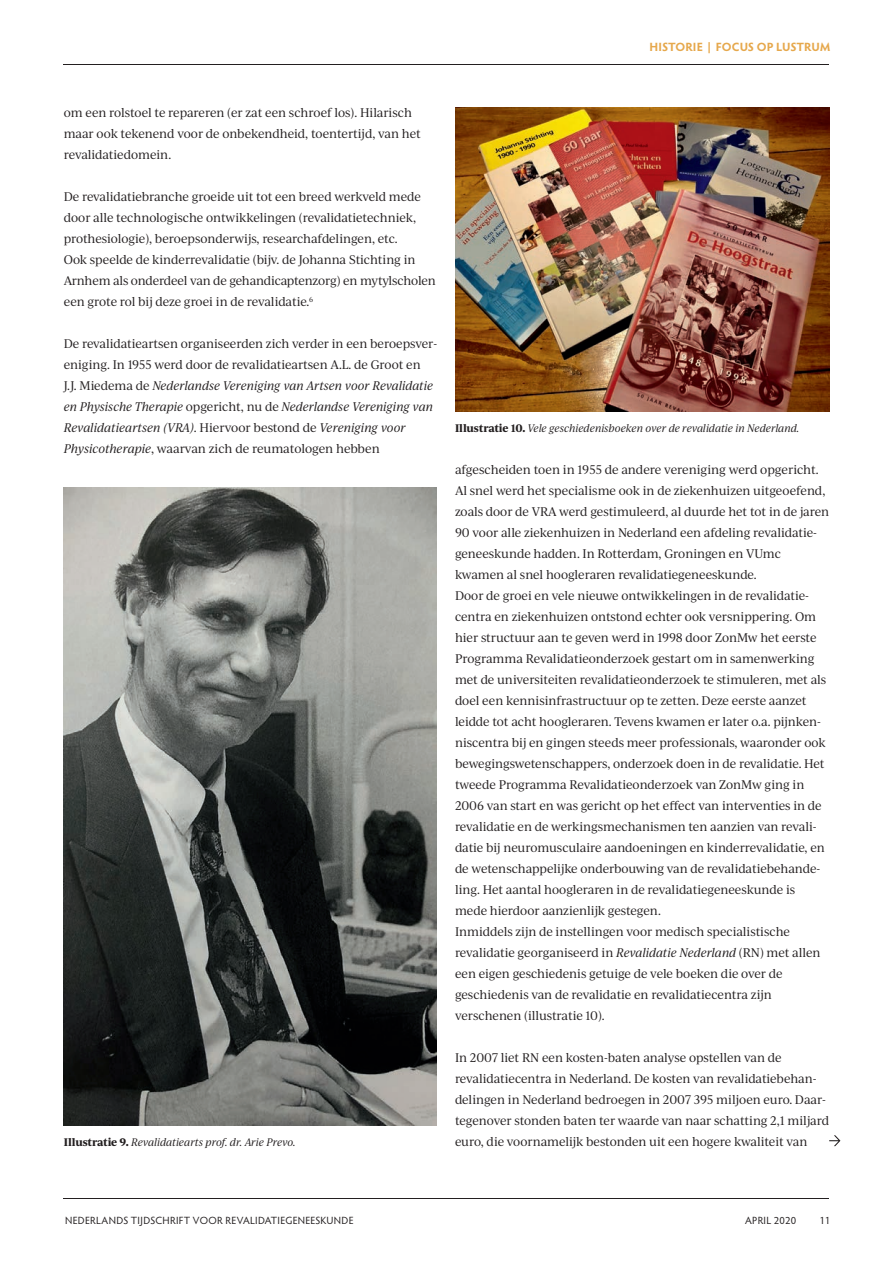
<style>
.page{position:relative;width:893px;height:1263px;background:#fff}
.page>*{position:absolute;margin:0;border:0;box-sizing:border-box;transform-origin:0 0}
.t1{font:12px/21px "Ivy Journal";letter-spacing:-.01em;color:#231f20;scale:.96 1}
.t2{font:12px/21px "Ivy Journal";letter-spacing:-.01em;color:#231f20;scale:.95 1}
.t3{font:700 12px "Hypatia Sans Pro";letter-spacing:-.005em;color:#e6a84c}
.t4{font:italic 10.5px "Ivy Journal";letter-spacing:-.015em;color:#231f20;scale:.95 1}
.t5{font:10.5px "Hypatia Sans Pro";letter-spacing:.025em;color:#231f20}
.s1{font-style:italic}
.s2{font-weight:700;font-style:normal}
</style>
<div class="page">
<hr style="left:64px;top:64px;width:765px;height:1px;background:#231f20">
<hr style="left:64px;top:1198px;width:765px;height:1px;background:#231f20">
<svg style="left:829px;top:1135px;width:11px;height:11px"></svg>
<img style="left:64px;top:488px;width:373px;height:637px">
<img style="left:455px;top:107px;width:374px;height:304px">
<p class="t3" style="left:649px;top:38px;width:182px">HISTORIE | FOCUS OP LUSTRUM</p>
<p class="t2" style="left:64px;top:102px;width:377px">om een rolstoel te repareren (er zat een schroef los). Hilarisch maar ook tekenend voor de onbekendheid, toentertijd, van het revalidatiedomein.</p>
<p class="t2" style="left:64px;top:186px;width:393px">De revalidatiebranche groeide uit tot een breed werkveld mede door alle technologische ontwikkelingen (revalidatietechniek, prothesiologie), beroepsonderwijs, researchafdelingen, etc.<br>Ook speelde de kinderrevalidatie (bijv. de Johanna Stichting in Arnhem als onderdeel van de gehandicaptenzorg) en mytylscholen een grote rol bij deze groei in de revalidatie.<sup>6</sup></p>
<p class="t2" style="left:64px;top:333px;width:395px">De revalidatieartsen organiseerden zich verder in een beroepsver&shy;eniging. In 1955 werd door de revalidatieartsen A.L. de Groot en<br>J.J. Miedema de <span class="s1">Nederlandse Vereniging van Artsen voor Revalidatie en Physische Therapie</span> opgericht, nu de <span class="s1">Nederlandse Vereniging van Revalidatieartsen (VRA)</span>. Hiervoor bestond de <span class="s1">Vereniging voor Physicotherapie</span>, waarvan zich de reumatologen hebben</p>
<p class="t4" style="left:455px;top:421px;width:364px"><span class="s2">Illustratie 10.</span> Vele geschiedenisboeken over de revalidatie in Nederland.</p>
<p class="t1" style="left:455px;top:459px;width:391px">afgescheiden toen in 1955 de andere vereniging werd opgericht.<br>Al snel werd het specialisme ook in de ziekenhuizen uitgeoefend, zoals door de VRA werd gestimuleerd, al duurde het tot in de jaren 90 voor alle ziekenhuizen in Nederland een afdeling revalidatie&shy;geneeskunde hadden. In Rotterdam, Groningen en VUmc kwamen al snel hoogleraren revalidatiegeneeskunde.<br>Door de groei en vele nieuwe ontwikkelingen in de revalidatie&shy;centra en ziekenhuizen ontstond echter ook versnippering. Om hier structuur aan te geven werd in 1998 door ZonMw het eerste Programma Revalidatieonderzoek gestart om in samenwerking met de universiteiten revalidatieonderzoek te stimuleren, met als doel een kennisinfrastructuur op te zetten. Deze eerste aanzet leidde tot acht hoogleraren. Tevens kwamen er later o.a. pijnken&shy;niscentra bij en gingen steeds meer professionals, waaronder ook bewegingswetenschappers, onderzoek doen in de revalidatie. Het tweede Programma Revalidatieonderzoek van ZonMw ging in 2006 van start en was gericht op het effect van interventies in de revalidatie en de werkingsmechanismen ten aanzien van revali&shy;datie bij neuromusculaire aandoeningen en kinderrevalidatie, en de wetenschappelijke onderbouwing van de revalidatiebehande&shy;ling. Het aantal hoogleraren in de revalidatiegeneeskunde is mede hierdoor aanzienlijk gestegen.<br>Inmiddels zijn de instellingen voor medisch specialistische revalidatie georganiseerd in <span class="s1">Revalidatie Nederland</span> (RN) met allen een eigen geschiedenis getuige de vele boeken die over de geschiedenis van de revalidatie en revalidatiecentra zijn verschenen (illustratie 10).</p>
<p class="t2" style="left:455px;top:1047px;width:395px">In 2007 liet RN een kosten-baten analyse opstellen van de revalidatiecentra in Nederland. De kosten van revalidatiebehan&shy;delingen in Nederland bedroegen in 2007 395 miljoen euro. Daar&shy;tegenover stonden baten ter waarde van naar schatting 2,1 miljard</p>
<p class="t4" style="left:64px;top:1134px;width:246px"><span class="s2">Illustratie 9.</span> Revalidatiearts prof. dr. Arie Prevo.</p>
<p class="t2" style="left:455px;top:1131px;width:372px">euro, die voornamelijk bestonden uit een hogere kwaliteit van</p>
<p class="t5" style="left:65px;top:1213px;width:290px">NEDERLANDS TIJDSCHRIFT VOOR REVALIDATIEGENEESKUNDE</p>
<p class="t5" style="left:745px;top:1213px;width:53px">APRIL 2020</p>
<p class="t5" style="left:819px;top:1213px;width:12px">11</p>
</div>
